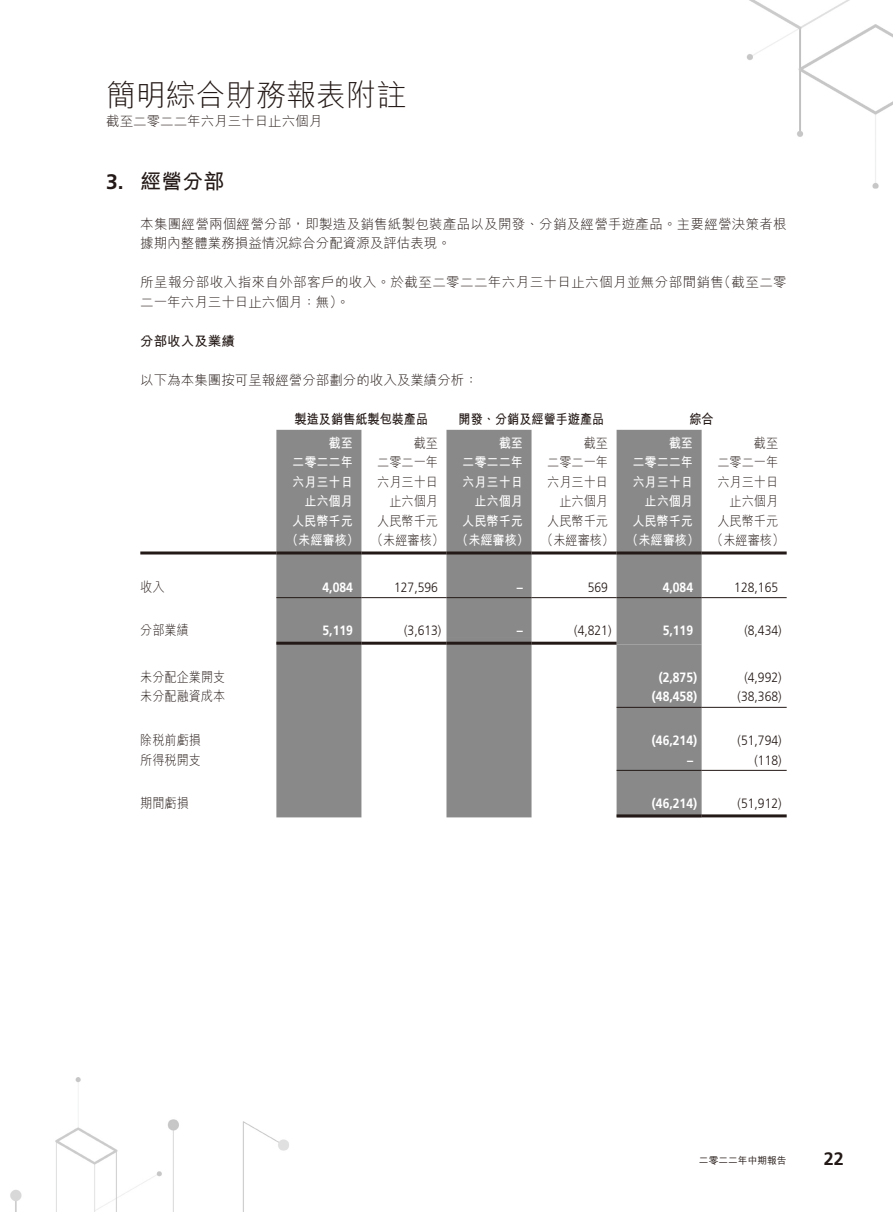
<style>
.page{position:relative;width:893px;height:1212px;background:#fff}
.page>*{position:absolute;margin:0;border:0;box-sizing:border-box;transform-origin:0 0}
.t1{font:300 30px "M Hei HK";color:#231916}
.t2{font:700 21px "M Hei HK";color:#231916}
.t3{font:700 21px "Frutiger LT Std";color:#231916}
.t4{font:700 18px "Frutiger LT Std";color:#231916}
.t5{font:700 13.5px/19.5px "M Hei HK";color:#fff;text-align:right;scale:.9 1}
.t6{font:300 13.5px/19.5px "M Hei HK";color:#231916;text-align:right;scale:.9 1}
.t7{font:300 13.5px "Frutiger LT Std";color:#231916;scale:.9 1}
.t8{font:300 13.5px/19.5px "M Hei HK";letter-spacing:.02em;color:#231916}
.t9{font:300 13.5px/19.5px "M Hei HK";letter-spacing:.03em;color:#231916}
.t10{font:700 13.5px "Frutiger LT Std";color:#fff;scale:.9 1}
.t11{font:300 13.5px "M Hei HK";color:#231916}
.t12{font:700 13.5px "M Hei HK";color:#231916;scale:.9 1}
.t13{font:700 13.5px "M Hei HK";color:#231916}
.t14{font:500 9.75px "M Hei HK";color:#231916}
.s1{font-weight:300;color:#231916}
</style>
<div class="page">
<img style="left:10px;top:1078px;width:279px;height:134px">
<img style="left:747px;top:0;width:146px;height:189px">
<svg style="left:276px;top:430px;width:426px;height:387px;fill:#898989"></svg>
<svg style="left:446px;top:430px;width:256px;height:215px;fill:#898989"></svg>
<hr style="left:140px;top:551px;width:136px;height:3px;background:#231916">
<hr style="left:276px;top:551px;width:85px;height:3px;background:#231916">
<hr style="left:361px;top:551px;width:85px;height:3px;background:#231916">
<hr style="left:446px;top:551px;width:85px;height:3px;background:#231916">
<hr style="left:531px;top:551px;width:86px;height:3px;background:#231916">
<hr style="left:617px;top:551px;width:85px;height:3px;background:#231916">
<hr style="left:702px;top:551px;width:85px;height:3px;background:#231916">
<hr style="left:276px;top:597px;width:85px;height:1px;background:#231916">
<hr style="left:361px;top:597px;width:85px;height:1px;background:#231916">
<hr style="left:446px;top:597px;width:85px;height:1px;background:#231916">
<hr style="left:531px;top:597px;width:86px;height:1px;background:#231916">
<hr style="left:617px;top:597px;width:85px;height:1px;background:#231916">
<hr style="left:702px;top:597px;width:85px;height:1px;background:#231916">
<hr style="left:276px;top:642px;width:85px;height:3px;background:#231916">
<hr style="left:361px;top:642px;width:85px;height:3px;background:#231916">
<hr style="left:446px;top:642px;width:85px;height:3px;background:#231916">
<hr style="left:531px;top:642px;width:86px;height:3px;background:#231916">
<hr style="left:617px;top:707px;width:85px;height:1px;background:#231916">
<hr style="left:702px;top:707px;width:85px;height:1px;background:#231916">
<hr style="left:617px;top:770px;width:85px;height:1px;background:#231916">
<hr style="left:702px;top:770px;width:85px;height:1px;background:#231916">
<hr style="left:617px;top:814px;width:85px;height:3px;background:#231916">
<hr style="left:702px;top:814px;width:85px;height:3px;background:#231916">
<h1 class="t1" style="left:106px;top:80px;width:301px">簡明綜合財務報表附註</h1>
<p class="t11" style="left:106px;top:114px;width:217px">截至二零二二年六月三十日止六個月</p>
<h2 class="t3" style="left:106px;top:169px;width:19px">3.</h2>
<h2 class="t2" style="left:140px;top:166px;width:85px">經營分部</h2>
<p class="t8" style="left:140px;top:214px;width:648px">本集團經營兩個經營分部，即製造及銷售紙製包裝產品以及開發、分銷及經營手遊產品。主要經營決策者根據期內整體業務損益情況綜合分配資源及評估表現。</p>
<p class="t11" style="left:718px;top:275px;width:71px">（截至二零</p>
<p class="t9" style="left:140px;top:272px;width:585px">所呈報分部收入指來自外部客戶的收入。於截至二零二二年六月三十日止六個月並無分部間銷售二一年六月三十日止六個月：無。(</p>
<p class="t13" style="left:140px;top:331px;width:96px">分部收入及業績</p>
<p class="t11" style="left:140px;top:373px;width:339px">以下為本集團按可呈報經營分部劃分的收入及業績分析：</p>
<p class="t12" style="left:689px;top:409px;width:29px">綜合</p>
<p class="t12" style="left:295px;top:409px;width:150px">製造及銷售紙製包裝產品</p>
<p class="t5" style="left:292px;top:432px;width:69px">截至<br>二零二二年六月三十日止六個月</p>
<p class="t6" style="left:377px;top:433px;width:69px">截至<br>二零二一年六月三十日止六個月</p>
<p class="t5" style="left:462px;top:432px;width:69px">截至<br>二零二二年六月三十日止六個月</p>
<p class="t6" style="left:547px;top:433px;width:69px">截至<br>二零二一年六月三十日止六個月</p>
<p class="t5" style="left:632px;top:432px;width:69px">截至<br>二零二二年六月三十日止六個月</p>
<p class="t6" style="left:717px;top:433px;width:69px">截至<br>二零二一年六月三十日止六個月人民幣千元</p>
<p class="t12" style="left:459px;top:409px;width:164px">開發、分銷及經營手遊產品</p>
<p class="t6" style="left:377px;top:511px;width:69px">人民幣千元</p>
<p class="t6" style="left:547px;top:511px;width:69px">人民幣千元</p>
<p class="t5" style="left:286px;top:510px;width:555px;text-align:left;text-indent:6px">人民幣千元<br>（未經審核） <span class="s1">（未經審核）</span> （未經審核） <span class="s1">（未經審核）</span> （未經審核） <span class="s1">（未經審核(</span></p>
<p class="t7" style="left:734px;top:579px;width:50px">128,165</p>
<p class="t5" style="left:462px;top:510px;width:69px">人民幣千元</p>
<p class="t5" style="left:632px;top:510px;width:69px">人民幣千元</p>
<p class="t6" style="left:140px;top:577px;width:28px">收入</p>
<p class="t10" style="left:323px;top:579px;width:35px">4,084</p>
<p class="t10" style="left:663px;top:579px;width:35px">4,084</p>
<p class="t7" style="left:394px;top:579px;width:50px">127,596</p>
<p class="t7" style="left:588px;top:579px;width:24px">569</p>
<p class="t10" style="left:517px;top:579px;width:8px">–</p>
<p class="t6" style="left:140px;top:620px;width:56px">分部業績</p>
<p class="t10" style="left:323px;top:623px;width:35px">5,119</p>
<p class="t7" style="left:404px;top:623px;width:43px">)3,613(</p>
<p class="t10" style="left:517px;top:623px;width:8px">–</p>
<p class="t7" style="left:574px;top:623px;width:43px">)4,821(</p>
<p class="t10" style="left:663px;top:623px;width:35px">5,119</p>
<p class="t7" style="left:744px;top:623px;width:43px">)8,434(</p>
<p class="t6" style="left:140px;top:667px;width:96px">未分配企業開支</p>
<p class="t10" style="left:659px;top:669px;width:44px">)2,875(</p>
<p class="t7" style="left:744px;top:670px;width:43px">)4,992(</p>
<p class="t6" style="left:140px;top:686px;width:96px">未分配融資成本</p>
<p class="t10" style="left:652px;top:689px;width:52px">)48,458(</p>
<p class="t7" style="left:738px;top:689px;width:50px">)38,368(</p>
<p class="t6" style="left:140px;top:730px;width:69px">除稅前虧損</p>
<p class="t10" style="left:652px;top:732px;width:52px">)46,214(</p>
<p class="t7" style="left:738px;top:733px;width:50px">)51,794(</p>
<p class="t6" style="left:140px;top:749px;width:69px">所得稅開支</p>
<p class="t10" style="left:687px;top:752px;width:8px">–</p>
<p class="t7" style="left:754px;top:752px;width:32px">)118(</p>
<p class="t6" style="left:140px;top:793px;width:56px">期間虧損</p>
<p class="t10" style="left:652px;top:795px;width:52px">)46,214(</p>
<p class="t7" style="left:738px;top:796px;width:50px">)51,912(</p>
<p class="t14" style="left:699px;top:1154px;width:89px">二零二二年中期報告</p>
<h3 class="t4" style="left:824px;top:1148px;width:22px">22</h3>
</div>
